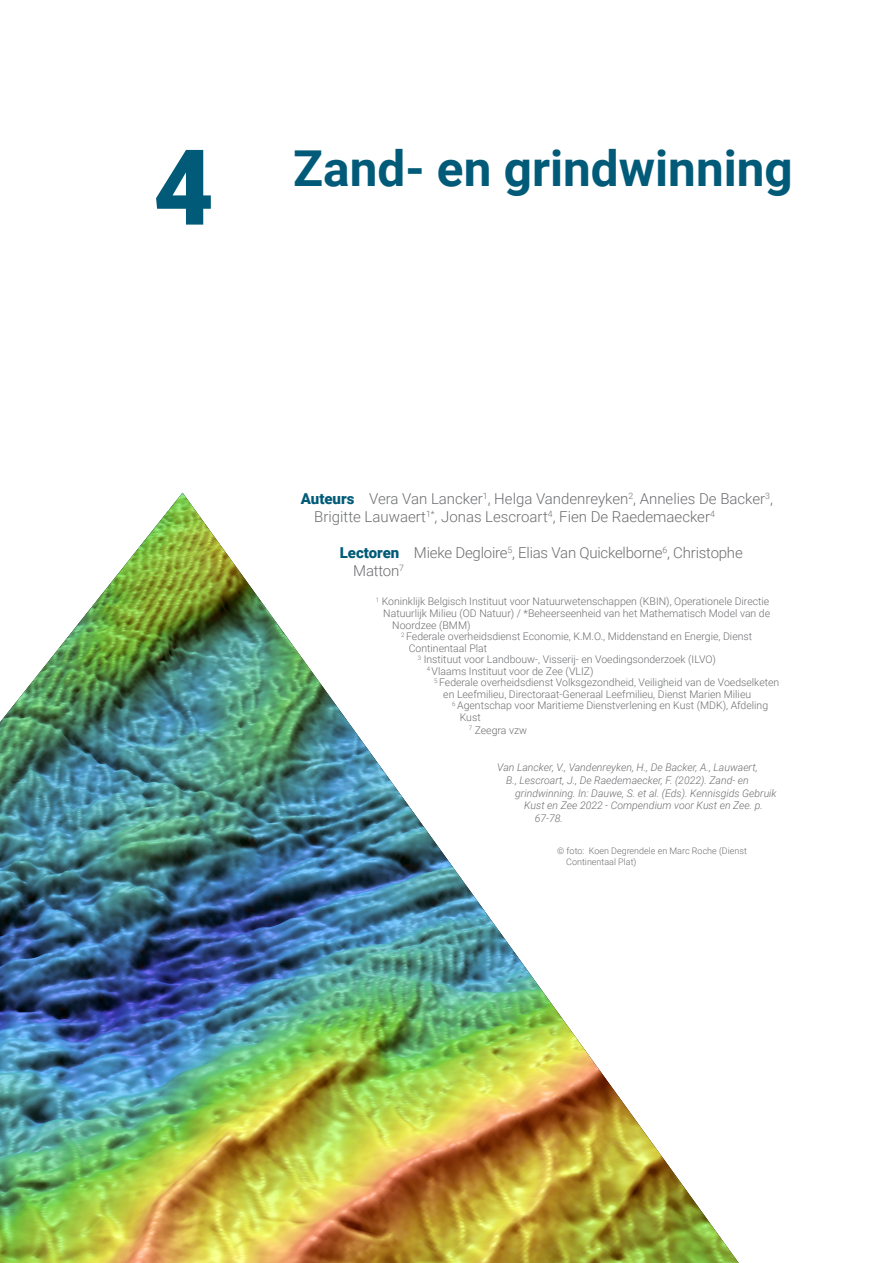
<style>
.page{position:relative;width:893px;height:1263px;background:#fff}
.page>*{position:absolute;margin:0;border:0;box-sizing:border-box;transform-origin:0 0}
.t1{font:900 105px "Roboto";color:#015b78}
.t2{font:700 49.5px "Roboto";color:#015b78}
.t3{font:300 15px/18px "Roboto";color:#6d6e71}
.t4{font:300 10.5px "Roboto";color:#6d6e71}
.t5{font:italic 300 10.5px "Roboto";color:#6d6e71}
.t6{font:300 9px/10.8px "Roboto";color:#6d6e71}
.s1{font-weight:900;color:#015b78}
</style>
<div class="page">
<img style="left:0;top:493px;width:739px;height:770px">
<h1 class="t1" style="left:153px;top:114px;width:62px">4</h1>
<h2 class="t2" style="left:293px;top:134px;width:501px">Zand- en grindwinning</h2>
<h3 class="t3" style="left:314px;top:489px;width:460px;text-indent:-13px"><span class="s1">Auteurs</span> Vera Van Lancker<sup>1</sup>, Helga Vandenreyken<sup>2</sup>, Annelies De Backer<sup>3</sup>,<br>Brigitte Lauwaert<sup>1*</sup>, Jonas Lescroart<sup>4</sup>, Fien De Raedemaecker<sup>4</sup></h3>
<h3 class="t3" style="left:353px;top:543px;width:391px;text-indent:-14px"><span class="s1">Lectoren</span> Mieke Degloire<sup>5</sup>, Elias Van Quickelborne<sup>6</sup>, Christophe<br>Matton<sup>7</sup></h3>
<p class="t4" style="left:376px;top:594px;width:395px"><sup>1</sup> Koninklijk Belgisch Instituut voor Natuurwetenschappen (KBIN), Operationele Directie</p>
<p class="t4" style="left:383px;top:606px;width:388px">Natuurlijk Milieu (OD Natuur) / *Beheerseenheid van het Mathematisch Model van de</p>
<p class="t4" style="left:392px;top:617px;width:80px">Noordzee (BMM)</p>
<p class="t4" style="left:401px;top:629px;width:352px"><sup>2</sup> Federale overheidsdienst Economie, K.M.O., Middenstand en Energie, Dienst</p>
<p class="t4" style="left:409px;top:640px;width:80px">Continentaal Plat</p>
<p class="t4" style="left:418px;top:652px;width:300px"><sup>3</sup> Instituut voor Landbouw-, Visserij- en Voedingsonderzoek (ILVO)</p>
<p class="t4" style="left:427px;top:664px;width:168px"><sup>4</sup> Vlaams Instituut voor de Zee (VLIZ)</p>
<p class="t4" style="left:434px;top:675px;width:347px"><sup>5</sup> Federale overheidsdienst Volksgezondheid, Veiligheid van de Voedselketen</p>
<p class="t4" style="left:443px;top:687px;width:309px">en Leefmilieu, Directoraat-Generaal Leefmilieu, Dienst Marien Milieu</p>
<p class="t4" style="left:452px;top:698px;width:317px"><sup>6</sup> Agentschap voor Maritieme Dienstverlening en Kust (MDK), Afdeling</p>
<p class="t4" style="left:460px;top:710px;width:22px">Kust</p>
<p class="t4" style="left:469px;top:722px;width:60px"><sup>7</sup> Zeegra vzw</p>
<p class="t5" style="left:497px;top:760px;width:262px">Van Lancker, V., Vandenreyken, H., De Backer, A., Lauwaert,</p>
<p class="t5" style="left:506px;top:773px;width:244px">B., Lescroart, J., De Raedemaecker, F. (2022). Zand- en</p>
<p class="t5" style="left:515px;top:785px;width:263px">grindwinning. In: Dauwe, S. et al. (Eds). Kennisgids Gebruik</p>
<p class="t5" style="left:524px;top:798px;width:240px">Kust en Zee 2022 - Compendium voor Kust en Zee. p.</p>
<p class="t5" style="left:535px;top:811px;width:30px">67-78.</p>
<p class="t6" style="left:566px;top:845px;width:182px;text-indent:-9px">© foto: Koen Degrendele en Marc Roche (Dienst<br>Continentaal Plat)</p>
</div>
